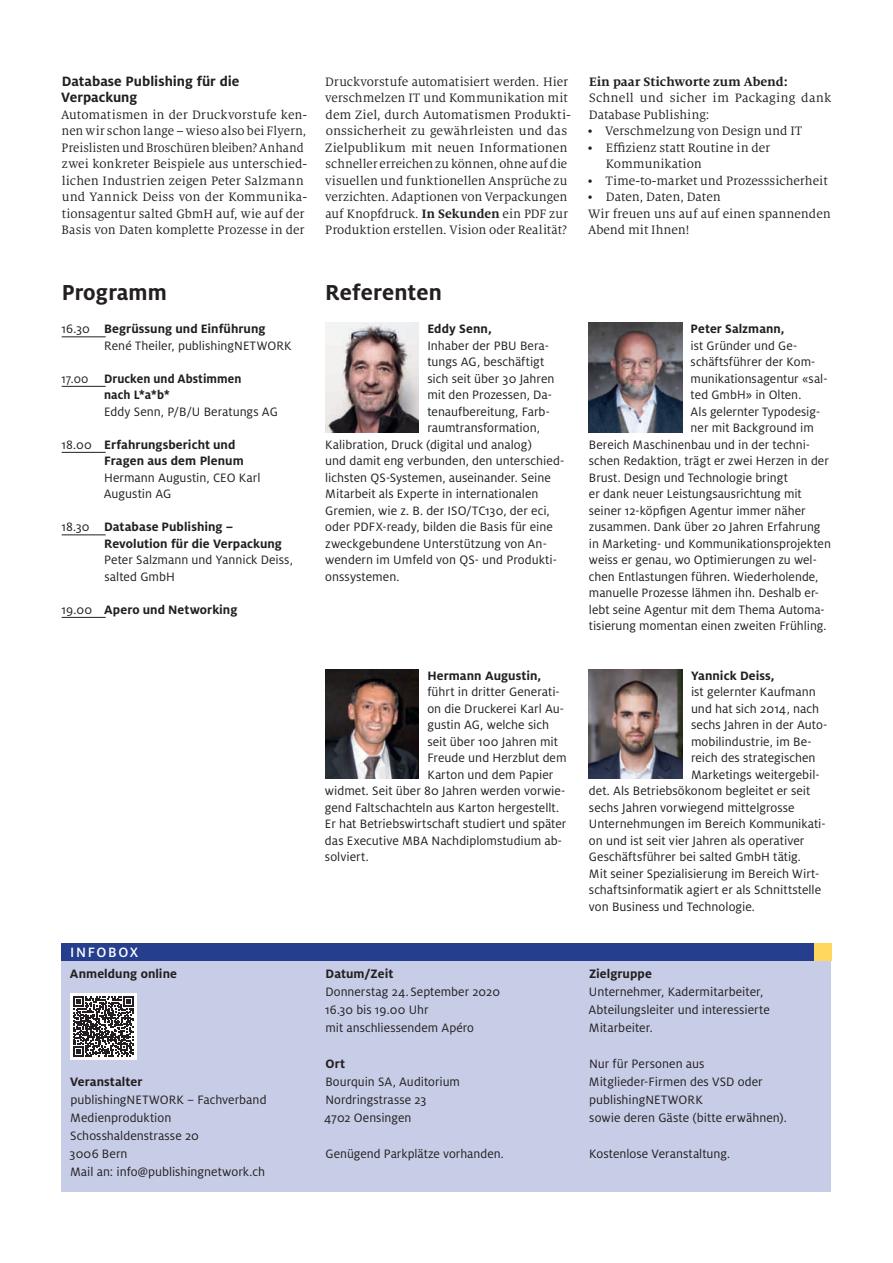
<style>
.page{position:relative;width:893px;height:1263px;background:#fff}
.page>*{position:absolute;margin:0;border:0;box-sizing:border-box;transform-origin:0 0}
.t1{font:700 24px "Milo OT";letter-spacing:.005em;color:#231f20}
.t2{font:700 15px/16.5px "Milo OT";color:#231f20}
.t3{font:500 15px "Milo OT";letter-spacing:.11em;color:#fff}
.t4{font:13.5px/18px "Milo OT";color:#231f20}
.t5{font:13.5px/16.5px "Milo Serif OT";color:#231f20}
.t6{font:700 13.5px/16.5px "Milo OT";letter-spacing:.005em;color:#231f20}
.t7{font:700 13.5px/16.5px "Milo OT";letter-spacing:.005em;color:#231f20;scale:.95 1}
.t8{font:700 13.5px "Milo Serif OT";color:#231f20}
.s1{font-weight:700}
.s2{font-weight:400}
</style>
<div class="page">
<hr style="left:62px;top:337px;width:44px;height:1px;background:#231f20">
<hr style="left:62px;top:386px;width:44px;height:1px;background:#231f20">
<hr style="left:62px;top:452px;width:44px;height:1px;background:#231f20">
<hr style="left:62px;top:535px;width:44px;height:1px;background:#231f20">
<hr style="left:62px;top:617px;width:44px;height:1px;background:#231f20">
<div style="left:62px;top:945px;width:769px;height:247px;background:#c7cde7"></div>
<div style="left:62px;top:943px;width:752px;height:17px;background:#253f8e"></div>
<div style="left:814px;top:943px;width:17px;height:17px;background:#fed75c"></div>
<div style="left:70px;top:993px;width:66px;height:66px;background:#fff"></div>
<svg style="left:73px;top:996px;width:60px;height:61px"></svg>
<img style="left:325px;top:323px;width:94px;height:109px">
<img style="left:589px;top:669px;width:93px;height:110px">
<img style="left:325px;top:669px;width:94px;height:110px">
<img style="left:589px;top:323px;width:93px;height:109px">
<p class="t2" style="left:61px;top:73px;width:180px">Database Publishing für die<br>Verpackung</p>
<p class="t5" style="left:61px;top:107px;width:248px">Automatismen in der Druckvorstufe ken&shy;nen wir schon lange – wieso also bei Flyern, Preislisten und Broschüren bleiben? Anhand zwei konkreter Beispiele aus unterschied&shy;lichen Industrien zeigen Peter Salzmann und Yannick Deiss von der Kommunika&shy;tionsagentur salted GbmH auf, wie auf der Basis von Daten komplette Prozesse in der</p>
<p class="t5" style="left:325px;top:74px;width:247px">Druckvorstufe automatisiert werden. Hier verschmelzen IT und Kommunikation mit dem Ziel, durch Automatismen Produkti&shy;onssicherheit zu gewährleisten und das Zielpublikum mit neuen Informationen schneller erreichen zu können, ohne auf die visuellen und funktionellen Ansprüche zu verzichten. Adaptionen von Verpackungen auf Knopfdruck. <span class="s1">In Sekunden</span> ein PDF zur Produktion erstellen. Vision oder Realität?</p>
<p class="t8" style="left:589px;top:74px;width:200px">Ein paar Stichworte zum Abend:</p>
<p class="t5" style="left:589px;top:90px;width:244px">Schnell und sicher im Packaging dank<br>Database Publishing:</p>
<p class="t5" style="left:587px;top:123px;width:216px">• Verschmelzung von Design und IT</p>
<p class="t5" style="left:606px;top:140px;width:166px;text-indent:-18px">• Effizienz statt Routine in der<br>Kommunikation</p>
<p class="t5" style="left:587px;top:173px;width:242px">• Time-to-market und Prozesssicherheit</p>
<p class="t5" style="left:587px;top:189px;width:245px">• Daten, Daten, Daten<br>Wir freuen uns auf auf einen spannenden<br>Abend mit Ihnen!</p>
<h1 class="t1" style="left:62px;top:279px;width:107px">Programm</h1>
<p class="t4" style="left:104px;top:321px;width:189px;line-height:16.5px;text-indent:-43px">16.30 <span class="s1">Begrüssung und Einführung<br></span>René Theiler, publishingNETWORK</p>
<p class="t7" style="left:104px;top:370px;width:146px;text-indent:-43px"><span class="s2">17.00</span> Drucken und Abstimmen nach L*a*b*</p>
<p class="t4" style="left:104px;top:403px;width:175px">Eddy Senn, P/B/U Beratungs AG</p>
<p class="t6" style="left:104px;top:436px;width:141px;text-indent:-43px"><span class="s2">18.00</span> Erfahrungsbericht und<br>Fragen aus dem Plenum</p>
<p class="t4" style="left:104px;top:470px;width:158px;line-height:16.5px">Hermann Augustin, CEO Karl<br>Augustin AG</p>
<p class="t6" style="left:104px;top:519px;width:179px;text-indent:-43px"><span class="s2">18.30</span> Database Publishing –<br>Revolution für die Verpackung</p>
<p class="t4" style="left:104px;top:552px;width:190px;line-height:16.5px">Peter Salzmann und Yannick Deiss, salted GmbH</p>
<p class="t6" style="left:61px;top:601px;width:178px"><span class="s2">19.00</span> Apero und Networking</p>
<p class="t3" style="left:70px;top:944px;width:70px">INFOBOX</p>
<p class="t6" style="left:70px;top:966px;width:109px">Anmeldung online</p>
<p class="t6" style="left:70px;top:1074px;width:74px">Veranstalter</p>
<p class="t4" style="left:70px;top:1091px;width:199px">publishingNETWORK – Fachverband<br>Medienproduktion<br>Schosshaldenstrasse 20<br>3006 Bern<br>Mail an: info@publishingnetwork.ch</p>
<h1 class="t1" style="left:325px;top:279px;width:118px">Referenten</h1>
<p class="t6" style="left:427px;top:321px;width:66px">Eddy Senn,</p>
<p class="t4" style="left:427px;top:337px;width:123px">Inhaber der PBU Bera-</p>
<p class="t4" style="left:427px;top:353px;width:119px">tungs AG, beschäftigt</p>
<p class="t4" style="left:427px;top:370px;width:129px">sich seit über 30 Jahren</p>
<p class="t4" style="left:427px;top:386px;width:126px">mit den Prozessen, Da-</p>
<p class="t4" style="left:427px;top:403px;width:124px">tenaufbereitung, Farb-</p>
<p class="t4" style="left:427px;top:419px;width:114px">raumtransformation,</p>
<p class="t4" style="left:325px;top:436px;width:208px">Kalibration, Druck (digital und analog)</p>
<p class="t4" style="left:325px;top:452px;width:240px">und damit eng verbunden, den unterschied-</p>
<p class="t4" style="left:325px;top:469px;width:227px">lichsten QS-Systemen, auseinander. Seine</p>
<p class="t4" style="left:325px;top:485px;width:215px">Mitarbeit als Experte in internationalen</p>
<p class="t4" style="left:325px;top:502px;width:226px">Gremien, wie z. B. der ISO/TC130, der eci,</p>
<p class="t4" style="left:325px;top:518px;width:229px">oder PDFX-ready, bilden die Basis für eine</p>
<p class="t4" style="left:325px;top:535px;width:223px">zweckgebundene Unterstützung von An-</p>
<p class="t4" style="left:325px;top:551px;width:233px">wendern im Umfeld von QS- und Produkti-</p>
<p class="t4" style="left:325px;top:568px;width:76px">onssystemen.</p>
<p class="t6" style="left:427px;top:667px;width:115px">Hermann Augustin,</p>
<p class="t4" style="left:427px;top:683px;width:134px">führt in dritter Generati-</p>
<p class="t4" style="left:427px;top:700px;width:138px">on die Druckerei Karl Au-</p>
<p class="t4" style="left:427px;top:716px;width:123px">gustin AG, welche sich</p>
<p class="t4" style="left:427px;top:733px;width:132px">seit über 100 Jahren mit</p>
<p class="t4" style="left:427px;top:749px;width:141px">Freude und Herzblut dem</p>
<p class="t4" style="left:427px;top:766px;width:128px">Karton und dem Papier</p>
<p class="t4" style="left:325px;top:782px;width:242px">widmet. Seit über 80 Jahren werden vorwie-</p>
<p class="t4" style="left:325px;top:799px;width:236px">gend Faltschachteln aus Karton hergestellt.</p>
<p class="t4" style="left:325px;top:815px;width:243px">Er hat Betriebswirtschaft studiert und später</p>
<p class="t4" style="left:325px;top:832px;width:239px">das Executive MBA Nachdiplomstudium ab-</p>
<p class="t4" style="left:325px;top:848px;width:45px">solviert.</p>
<p class="t6" style="left:326px;top:966px;width:69px">Datum/Zeit</p>
<p class="t4" style="left:325px;top:983px;width:176px">Donnerstag 24. September 2020<br>16.30 bis 19.00 Uhr<br>mit anschliessendem Apéro</p>
<p class="t6" style="left:325px;top:1056px;width:21px">Ort</p>
<p class="t4" style="left:324px;top:1073px;width:137px">Bourquin SA, Auditorium<br>Nordringstrasse 23<br>4702 Oensingen</p>
<p class="t4" style="left:325px;top:1145px;width:180px">Genügend Parkplätze vorhanden.</p>
<p class="t6" style="left:691px;top:321px;width:95px">Peter Salzmann,</p>
<p class="t4" style="left:691px;top:337px;width:108px">ist Gründer und Ge-</p>
<p class="t4" style="left:691px;top:353px;width:126px">schäftsführer der Kom-</p>
<p class="t4" style="left:691px;top:370px;width:138px">munikationsagentur «sal-</p>
<p class="t4" style="left:691px;top:386px;width:112px">ted GmbH» in Olten.</p>
<p class="t4" style="left:691px;top:403px;width:131px">Als gelernter Typodesig-</p>
<p class="t4" style="left:691px;top:419px;width:125px">ner mit Background im</p>
<p class="t4" style="left:589px;top:436px;width:223px">Bereich Maschinenbau und in der techni-</p>
<p class="t4" style="left:589px;top:452px;width:241px">schen Redaktion, trägt er zwei Herzen in der</p>
<p class="t4" style="left:589px;top:469px;width:200px">Brust. Design und Technologie bringt</p>
<p class="t4" style="left:589px;top:485px;width:214px">er dank neuer Leistungsausrichtung mit</p>
<p class="t4" style="left:589px;top:502px;width:218px">seiner 12-köpfigen Agentur immer näher</p>
<p class="t4" style="left:589px;top:518px;width:233px">zusammen. Dank über 20 Jahren Erfahrung</p>
<p class="t4" style="left:589px;top:535px;width:243px">in Marketing- und Kommunikationsprojekten</p>
<p class="t4" style="left:589px;top:551px;width:229px">weiss er genau, wo Optimierungen zu wel-</p>
<p class="t4" style="left:589px;top:568px;width:231px">chen Entlastungen führen. Wiederholende,</p>
<p class="t4" style="left:589px;top:584px;width:231px">manuelle Prozesse lähmen ihn. Deshalb er-</p>
<p class="t4" style="left:589px;top:601px;width:237px">lebt seine Agentur mit dem Thema Automa-</p>
<p class="t4" style="left:589px;top:617px;width:239px">tisierung momentan einen zweiten Frühling.</p>
<p class="t6" style="left:691px;top:667px;width:85px">Yannick Deiss,</p>
<p class="t4" style="left:691px;top:683px;width:126px">ist gelernter Kaufmann</p>
<p class="t4" style="left:691px;top:700px;width:130px">und hat sich 2014, nach</p>
<p class="t4" style="left:691px;top:716px;width:138px">sechs Jahren in der Auto-</p>
<p class="t4" style="left:691px;top:733px;width:122px">mobilindustrie, im Be-</p>
<p class="t4" style="left:691px;top:749px;width:126px">reich des strategischen</p>
<p class="t4" style="left:691px;top:766px;width:130px">Marketings weitergebil-</p>
<p class="t4" style="left:589px;top:782px;width:223px">det. Als Betriebsökonom begleitet er seit</p>
<p class="t4" style="left:589px;top:799px;width:207px">sechs Jahren vorwiegend mittelgrosse</p>
<p class="t4" style="left:589px;top:815px;width:238px">Unternehmungen im Bereich Kommunikati-</p>
<p class="t4" style="left:589px;top:832px;width:217px">on und ist seit vier Jahren als operativer</p>
<p class="t4" style="left:589px;top:848px;width:213px">Geschäftsführer bei salted GmbH tätig.</p>
<p class="t4" style="left:589px;top:865px;width:232px">Mit seiner Spezialisierung im Bereich Wirt-</p>
<p class="t4" style="left:589px;top:881px;width:234px">schaftsinformatik agiert er als Schnittstelle</p>
<p class="t4" style="left:589px;top:898px;width:167px">von Business und Technologie.</p>
<p class="t6" style="left:589px;top:966px;width:64px">Zielgruppe</p>
<p class="t4" style="left:589px;top:983px;width:183px">Unternehmer, Kadermitarbeiter,<br>Abteilungsleiter und interessierte<br>Mitarbeiter.</p>
<p class="t4" style="left:589px;top:1055px;width:199px">Nur für Personen aus<br>Mitglieder-Firmen des VSD oder publishingNETWORK<br>sowie deren Gäste (bitte erwähnen).</p>
<p class="t4" style="left:589px;top:1145px;width:143px">Kostenlose Veranstaltung.</p>
</div>
